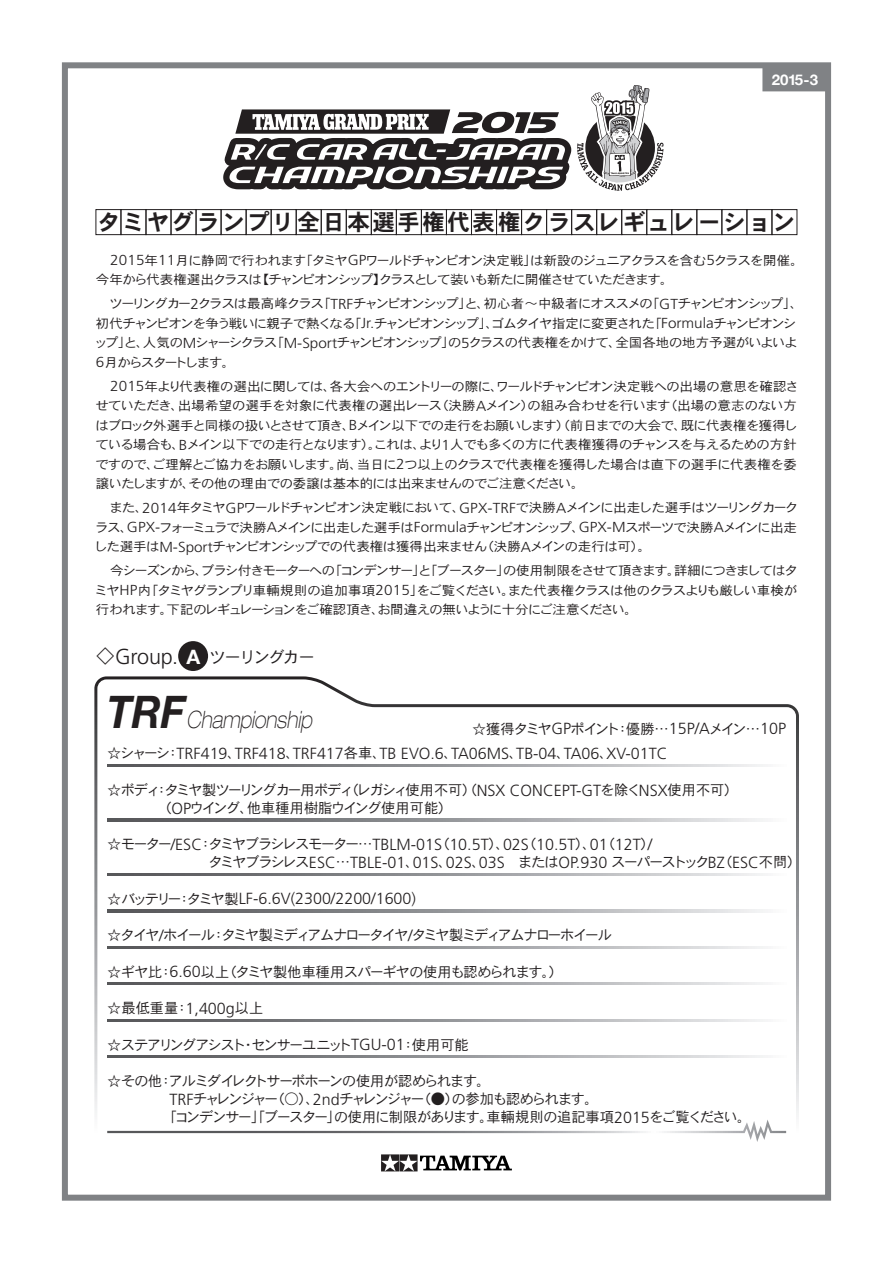
<style>
.page{position:relative;width:893px;height:1263px;background:#fff}
.page>*{position:absolute;margin:0;border:0;box-sizing:border-box;transform-origin:0 0}
.t1{font:italic 100 expanded 24px "Helvetica Neue";color:#231f20;scale:.75 1}
.t2{font:22.35px "DFHS Gothic Std W7";letter-spacing:.115em;color:#231f20}
.t3{font:16.5px "DFHS Gothic Std W3";letter-spacing:-.09em;color:#231f20}
.t4{font:300 16.05px/18px "Frutiger";color:#231f20}
.t5{font:700 14.7px "Helvetica Neue";color:#fff}
.t6{font:14.25px/18px "DFHS Gothic Std W3";letter-spacing:-.09em;color:#231f20}
.t7{font:14.25px "DFHS Gothic Std W3";letter-spacing:-.065em;color:#231f20}
.t8{font:14.25px "DFHS Gothic Std W3";letter-spacing:-.12em;color:#231f20}
.t9{font:14.25px "DFHS Gothic Std W3";letter-spacing:-.14em;color:#231f20}
.t10{font:14.25px "DFHS Gothic Std W3";letter-spacing:-.05em;color:#231f20}
.t11{font:14.25px "DFHS Gothic Std W3";letter-spacing:-.155em;color:#231f20}
.t12{font:12.9px/19.5px "DFHS Gothic Std W3";letter-spacing:-.065em;color:#231f20;text-align:justify;scale:1.05 1}
.t13{font:12.9px/19.5px "DFHS Gothic Std W3";letter-spacing:-.04em;color:#231f20;scale:1.05 1}
.t14{font:12.9px/19.5px "DFHS Gothic Std W3";letter-spacing:-.11em;color:#231f20;scale:1.05 1}
.t15{font:12.9px/19.5px "DFHS Gothic Std W3";letter-spacing:-.085em;color:#231f20;scale:1.05 1}
.s1{font-family:"Frutiger";font-weight:300;font-size:14.55px}
.s2{font-size:19.2px}
.s3{font-family:"Frutiger";font-weight:300;font-size:21.6px}
.s4{font-family:"Helvetica Neue";font-weight:700;font-size:19.8px;color:#fff}
.s5{font-weight:700;font-stretch:normal;font-size:45px}
.s6{font-family:"DFHS Gothic Std W3";font-weight:400;font-size:14.25px}
.s7{font-family:"Frutiger";font-weight:300;font-size:16.05px}
</style>
<div class="page">
<div style="left:178px;top:641px;width:30px;height:30px;background:#231f20;border-radius:50%"></div>
<svg style="left:94px;top:676px;width:705px;height:457px"></svg>
<svg style="left:107px;top:764px;width:679px;height:3px;background:#9b9c9f"></svg>
<svg style="left:107px;top:819px;width:679px;height:2px"></svg>
<svg style="left:107px;top:873px;width:679px;height:2px"></svg>
<svg style="left:107px;top:910px;width:679px;height:2px"></svg>
<svg style="left:107px;top:946px;width:679px;height:2px"></svg>
<svg style="left:107px;top:983px;width:679px;height:2px"></svg>
<svg style="left:107px;top:1019px;width:679px;height:2px"></svg>
<svg style="left:107px;top:1056px;width:679px;height:2px"></svg>
<svg style="left:107px;top:1119px;width:679px;height:23px"></svg>
<div style="left:96px;top:209px;width:25px;height:26px;border:1px solid #231f20"></div>
<div style="left:121px;top:209px;width:25px;height:26px;border:1px solid #231f20"></div>
<div style="left:146px;top:209px;width:25px;height:26px;border:1px solid #231f20"></div>
<div style="left:171px;top:209px;width:25px;height:26px;border:1px solid #231f20"></div>
<div style="left:196px;top:209px;width:25px;height:26px;border:1px solid #231f20"></div>
<div style="left:646px;top:209px;width:26px;height:26px;border:1px solid #231f20"></div>
<div style="left:671px;top:209px;width:26px;height:26px;border:1px solid #231f20"></div>
<div style="left:696px;top:209px;width:26px;height:26px;border:1px solid #231f20"></div>
<div style="left:722px;top:209px;width:25px;height:26px;border:1px solid #231f20"></div>
<div style="left:747px;top:209px;width:25px;height:26px;border:1px solid #231f20"></div>
<div style="left:772px;top:209px;width:25px;height:26px;border:1px solid #231f20"></div>
<svg style="left:213px;top:85px;width:450px;height:151px"></svg>
<div style="left:762px;top:64px;width:68px;height:27px;background:#808285"></div>
<div style="left:62px;top:62px;width:769px;height:1139px;border:6px solid #808285"></div>
<svg style="left:381px;top:1154px;width:131px;height:17px"></svg>
<p class="t5" style="left:772px;top:71px;width:48px">2015-3</p>
<p class="t2" style="left:98px;top:210px;width:698px">タミヤグランプリ全日本選手権代表権クラスレギュレーション</p>
<p class="t15" style="left:96px;top:250px;width:676px;text-indent:14px"><span class="s1">2015</span>年<span class="s1">11</span>月に静岡で行われます「タミヤ<span class="s1">GP</span>ワールドチャンピオン決定戦」は新設のジュニアクラスを含む<span class="s1">5</span>クラスを開催。今年から代表権選出クラスは【チャンピオンシップ】クラスとして装いも新たに開催させていただきます。</p>
<p class="t14" style="left:94px;top:294px;width:677px;text-indent:16px">ツーリングカー<span class="s1">2</span>クラスは最高峰クラス「<span class="s1">TRF</span>チャンピオンシップ」と、初心者～中級者にオススメの「<span class="s1">GT</span>チャンピオンシップ」、初代チャンピオンを争う戦いに親子で熱くなる「<span class="s1">Jr.</span>チャンピオンシップ」、ゴムタイヤ指定に変更された「<span class="s1">Formula</span>チャンピオンシップ」と、人気の<span class="s1">M</span>シャーシクラス「<span class="s1">M-Sport</span>チャンピオンシップ」の<span class="s1">5</span>クラスの代表権をかけて、全国各地の地方予選がいよいよ<span class="s1">6</span>月からスタートします。</p>
<p class="t13" style="left:95px;top:376px;width:672px;text-indent:15px"><span class="s1">2015</span>年より代表権の選出に関しては、各大会へのエントリーの際に、ワールドチャンピオン決定戦への出場の意思を確認させていただき、出場希望の選手を対象に代表権の選出レース（決勝<span class="s1">A</span>メイン）の組み合わせを行います（出場の意志のない方はブロック外選手と同様の扱いとさせて頂き、<span class="s1">B</span>メイン以下での走行をお願いします）（前日までの大会で、既に代表権を獲得している場合も、<span class="s1">B</span>メイン以下での走行となります）。これは、より<span class="s1">1</span>人でも多くの方に代表権獲得のチャンスを与えるための方針ですので、ご理解とご協力をお願いします。尚、当日に<span class="s1">2</span>つ以上のクラスで代表権を獲得した場合は直下の選手に代表権を委譲いたしますが、その他の理由での委譲は基本的には出来ませんのでご注意ください。</p>
<p class="t12" style="left:94px;top:498px;width:672px;text-indent:15px">また、<span class="s1">2014</span>年タミヤ<span class="s1">GP</span>ワールドチャンピオン決定戦において、<span class="s1">GPX-TRF</span>で決勝<span class="s1">A</span>メインに出走した選手はツーリングカークラス、<span class="s1">GPX-</span>フォーミュラで決勝<span class="s1">A</span>メインに出走した選手は<span class="s1">Formula</span>チャンピオンシップ、<span class="s1">GPX-M</span>スポーツで決勝<span class="s1">A</span>メインに出走した選手は<span class="s1">M-Sport</span>チャンピオンシップでの代表権は獲得出来ません（決勝<span class="s1">A</span>メインの走行は可）。</p>
<p class="t12" style="left:95px;top:561px;width:672px;text-indent:16px">今シーズンから、ブラシ付きモーターへの「コンデンサー」と「ブースター」の使用制限をさせて頂きます。詳細につきましてはタミヤ<span class="s1">HP</span>内「タミヤグランプリ車輛規則の追加事項<span class="s1">2015</span>」をご覧ください。また代表権クラスは他のクラスよりも厳しい車検が行われます。下記のレギュレーションをご確認頂き、お間違えの無いように十分にご注意ください。</p>
<p class="t3" style="left:96px;top:648px;width:221px"><span class="s2">◇</span><span class="s3">Group.</span> <span class="s4">A</span> ツーリングカー</p>
<p class="t1" style="left:107px;top:705px;width:274px"><span class="s5">TRF</span>Championship</p>
<p class="t4" style="left:107px;top:744px;width:562px"><span class="s6">☆シャーシ：</span>TRF419<span class="s6">、</span>TRF418<span class="s6">、</span>TRF417<span class="s6">各車、</span>TB EVO.6<span class="s6">、</span>TA06MS<span class="s6">、</span>TB-04<span class="s6">、</span>TA06<span class="s6">、</span>XV-01TC</p>
<p class="t6" style="left:157px;top:780px;width:583px;text-indent:-50px">☆ボディ：タミヤ製ツーリングカー用ボディ（レガシィ使用不可）（<span class="s7">NSX CONCEPT-GT</span>を除く<span class="s7">NSX</span>使用不可）（<span class="s7">OP</span>ウイング、他車種用樹脂ウイング使用可能）</p>
<p class="t4" style="left:209px;top:835px;width:594px;text-indent:-102px"><span class="s6">☆モーター</span>/ESC<span class="s6">：タミヤブラシレスモーター…</span>TBLM-01S<span class="s6">（</span>10.5T<span class="s6">）、</span>02S<span class="s6">（</span>10.5T<span class="s6">）、</span>01<span class="s6">（</span>12T<span class="s6">）</span>/<br><span class="s6">タミヤブラシレス</span>ESC<span class="s6">…</span>TBLE-01<span class="s6">、</span>01S<span class="s6">、</span>02S<span class="s6">、</span>03S<span class="s6">　　または</span>OP.930 <span class="s6">スーパーストック</span>BZ<span class="s6">（</span>ESC<span class="s6">不問）</span></p>
<p class="t4" style="left:107px;top:890px;width:310px"><span class="s6">☆バッテリー：タミヤ製</span>LF-6.6V(2300/2200/1600)</p>
<p class="t8" style="left:107px;top:927px;width:506px">☆タイヤ<span class="s7">/</span>ホイール：タミヤ製ミディアムナロータイヤ<span class="s7">/</span>タミヤ製ミディアムナローホイール</p>
<p class="t10" style="left:107px;top:964px;width:457px">☆ギヤ比：<span class="s7">6.60</span>以上（タミヤ製他車種用スパーギヤの使用も認められます。）</p>
<p class="t6" style="left:107px;top:999px;width:158px">☆最低重量：<span class="s7">1,400g</span>以上</p>
<p class="t6" style="left:107px;top:1035px;width:363px">☆ステアリングアシスト・センサーユニット<span class="s7">TGU-01</span>：使用可能</p>
<p class="t6" style="left:107px;top:1072px;width:385px">☆その他：アルミダイレクトサーボホーンの使用が認められます。</p>
<p class="t9" style="left:169px;top:1091px;width:431px"><span class="s7">TRF</span>チャレンジャー（○）、<span class="s7">2nd</span>チャレンジャー（●）の参加も認められます。</p>
<p class="t7" style="left:162px;top:1109px;width:590px">「コンデンサー「ブースター」の使用に制限があります。車輛規則の追記事項<span class="s7">2015</span>をご覧ください。</p>
<p class="t11" style="left:472px;top:721px;width:316px">☆獲得タミヤ<span class="s7">GP</span>ポイント：優勝…<span class="s7">15P/A</span>メイン…<span class="s7">10P</span></p>
<p class="t6" style="left:251px;top:1108px;width:16px">」</p>
</div>
